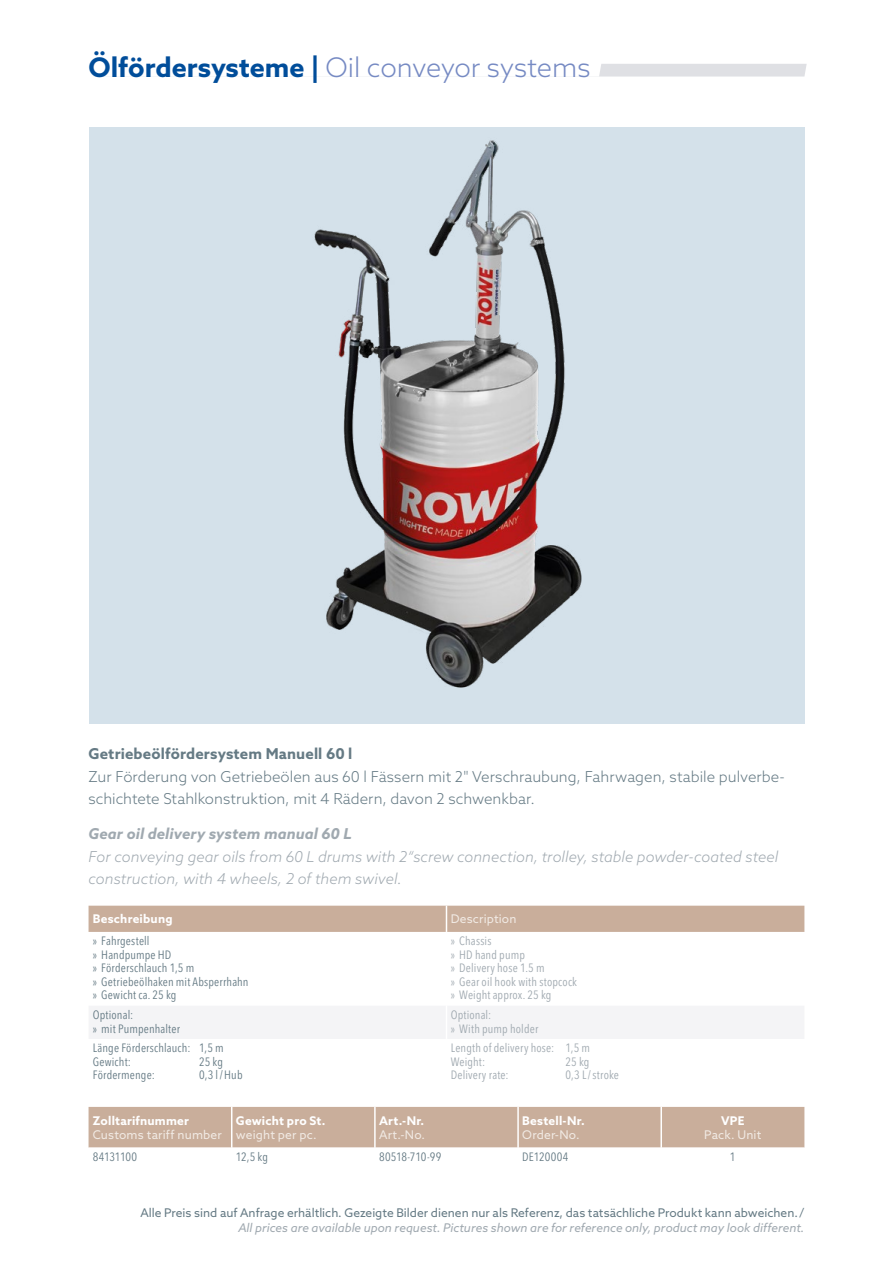
<style>
.page{position:relative;width:893px;height:1263px;background:#fff}
.page>*{position:absolute;margin:0;border:0;box-sizing:border-box;transform-origin:0 0}
.t1{font:300 27px "Azo Sans";color:#768ac3}
.t2{font:300 15px/22.5px "Azo Sans";color:#657a84}
.t3{font:italic 300 15px/22.5px "Azo Sans";color:#a0a9b0}
.t4{font:700 15px "Azo Sans";letter-spacing:.01em;color:#657a84}
.t5{font:italic 700 15px "Azo Sans";letter-spacing:.005em;color:#a0a9b0}
.t6{font:condensed 12px/13.5px "Avenir Next LT Pro";letter-spacing:.015em;color:#657a84}
.t7{font:condensed 12px/13.5px "Avenir Next LT Pro";letter-spacing:.015em;color:#a0a9b0}
.t8{font:12px "Azo Sans";color:#657a84}
.t9{font:italic 12px "Azo Sans";color:#a0a9b0}
.t10{font:12px "Azo Sans";letter-spacing:.015em;color:#f1eae4}
.t11{font:700 12px "Azo Sans";letter-spacing:.015em;color:#fff}
.t12{font:condensed 12px "Avenir Next LT Pro";letter-spacing:-.01em;color:#657a84}
.t13{font:condensed 12px "Avenir Next LT Pro";letter-spacing:-.015em;color:#657a84}
.s1{font-weight:700;color:#004d9a}
</style>
<div class="page">
<div style="left:89px;top:128px;width:715px;height:596px;background:#d4e1ea"></div>
<div style="left:89px;top:1006px;width:715px;height:33px;background:#f4f4f6"></div>
<div style="left:89px;top:906px;width:715px;height:26px;background:#c9ae9b"></div>
<hr style="left:446px;top:1006px;width:1px;height:33px;background:#fff">
<div style="left:89px;top:1107px;width:715px;height:41px;background:#c9ae9b"></div>
<hr style="left:374px;top:1147px;width:2px;height:20px;background:#fff">
<hr style="left:517px;top:1107px;width:2px;height:40px;background:#fff">
<hr style="left:660px;top:1107px;width:2px;height:40px;background:#fff">
<hr style="left:517px;top:1147px;width:2px;height:20px;background:#fff">
<hr style="left:660px;top:1147px;width:2px;height:20px;background:#fff">
<img style="left:314px;top:140px;width:268px;height:548px">
<svg style="left:599px;top:64px;width:208px;height:13px;background:#e0e1e5"></svg>
<h1 class="t1" style="left:88px;top:49px;width:504px"><span class="s1">Ölfördersysteme |</span> Oil conveyor systems</h1>
<p class="t4" style="left:89px;top:744px;width:265px">Getriebeölfördersystem Manuell 60 l</p>
<p class="t2" style="left:89px;top:765px;width:698px">Zur Förderung von Getriebeölen aus 60 l Fässern mit 2" Verschraubung, Fahrwagen, stabile pulverbe&shy;schichtete Stahlkonstruktion, mit 4 Rädern, davon 2 schwenkbar.</p>
<p class="t5" style="left:89px;top:824px;width:265px">Gear oil delivery system manual 60 L</p>
<p class="t3" style="left:89px;top:845px;width:691px">For conveying gear oils from 60 L drums with 2“screw connection, trolley, stable powder-coated steel construction, with 4 wheels, 2 of them swivel.</p>
<p class="t11" style="left:93px;top:911px;width:81px">Beschreibung</p>
<p class="t10" style="left:451px;top:911px;width:67px">Description</p>
<p class="t6" style="left:93px;top:934px;width:157px">» Fahrgestell<br>» Handpumpe HD<br>» Förderschlauch 1,5 m<br>» Getriebeölhaken mit Absperrhahn » Gewicht ca. 25 kg</p>
<p class="t7" style="left:451px;top:934px;width:128px">» Chassis<br>» HD hand pump<br>» Delivery hose 1.5 m<br>» Gear oil hook with stopcock » Weight approx. 25 kg</p>
<p class="t6" style="left:93px;top:1008px;width:89px">Optional:<br>» mit Pumpenhalter</p>
<p class="t7" style="left:451px;top:1008px;width:89px">Optional:<br>» With pump holder</p>
<p class="t6" style="left:93px;top:1041px;width:132px">Länge Förderschlauch: 1,5 m<br>Gewicht:</p>
<p class="t7" style="left:451px;top:1041px;width:141px">Length of delivery hose: 1,5 m<br>Weight:</p>
<p class="t6" style="left:199px;top:1055px;width:25px">25 kg</p>
<p class="t7" style="left:566px;top:1055px;width:25px">25 kg</p>
<p class="t6" style="left:93px;top:1068px;width:64px">Fördermenge:</p>
<p class="t6" style="left:199px;top:1068px;width:45px">0,3 l/Hub</p>
<p class="t7" style="left:451px;top:1068px;width:59px">Delivery rate:</p>
<p class="t7" style="left:566px;top:1068px;width:55px">0,3 L/stroke</p>
<p class="t11" style="left:93px;top:1112px;width:98px">Zolltarifnummer</p>
<p class="t10" style="left:93px;top:1127px;width:131px">Customs tariff number</p>
<p class="t11" style="left:236px;top:1112px;width:91px">Gewicht pro St.</p>
<p class="t10" style="left:236px;top:1127px;width:82px">weight per pc.</p>
<p class="t11" style="left:379px;top:1112px;width:47px">Art.-Nr.</p>
<p class="t10" style="left:379px;top:1127px;width:47px">Art.-No.</p>
<p class="t11" style="left:522px;top:1112px;width:64px">Bestell-Nr.</p>
<p class="t10" style="left:522px;top:1127px;width:59px">Order-No.</p>
<p class="t11" style="left:721px;top:1112px;width:25px">VPE</p>
<p class="t10" style="left:704px;top:1127px;width:59px">Pack. Unit</p>
<p class="t13" style="left:93px;top:1149px;width:46px">84131100</p>
<p class="t6" style="left:236px;top:1150px;width:34px">12,5 kg</p>
<p class="t12" style="left:379px;top:1149px;width:64px">80518-710-99</p>
<p class="t6" style="left:522px;top:1150px;width:48px">DE120004</p>
<p class="t6" style="left:730px;top:1150px;width:7px">1</p>
<p class="t8" style="left:140px;top:1204px;width:665px">Alle Preis sind auf Anfrage erhältlich. Gezeigte Bilder dienen nur als Referenz, das tatsächliche Produkt kann abweichen./</p>
<p class="t9" style="left:238px;top:1219px;width:568px">All prices are available upon request. Pictures shown are for reference only, product may look different.</p>
</div>
